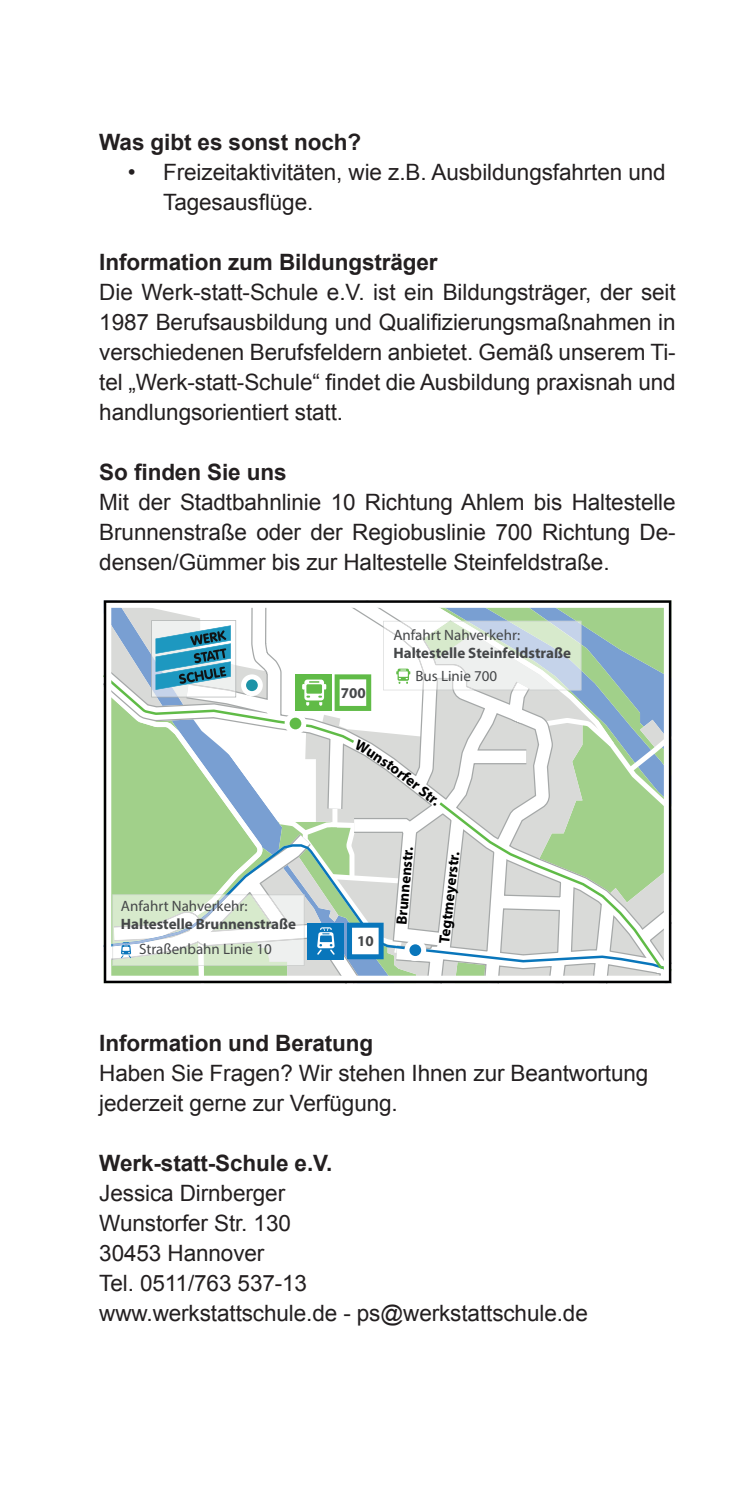
<style>
.page{position:relative;width:745px;height:1489px;background:#fff}
.page>*{position:absolute;margin:0;border:0;box-sizing:border-box;transform-origin:0 0}
.t1{font:22.5px/30px "Arial";letter-spacing:-.005em;color:#231f20}
.t2{font:700 22.5px "Arial";letter-spacing:-.005em;color:#231f20}
.t3{font:15px "Myriad Pro";color:#454749}
.t4{font:700 15px "Myriad Pro";color:#454749}
.t5{font:700 15px "Myriad Pro";color:#000001}
</style>
<div class="page">
<svg style="left:104px;top:600px;width:567px;height:383px"></svg>
<p class="t2" style="left:99px;top:127px;width:263px">Was gibt es sonst noch?</p>
<p class="t1" style="left:163px;top:157px;width:503px;text-indent:-35px">• Freizeitaktivitäten, wie z.B. Ausbildungsfahrten und<br>Tagesausflüge.</p>
<p class="t2" style="left:99px;top:247px;width:340px">Information zum Bildungsträger</p>
<p class="t1" style="left:99px;top:277px;width:577px;text-align:justify">Die Werk-statt-Schule e.V. ist ein Bildungsträger, der seit 1987 Berufsausbildung und Qualifizierungsmaßnahmen in verschiedenen Berufsfeldern anbietet. Gemäß unserem Ti&shy;tel „Werk-statt-Schule“ findet die Ausbildung praxisnah und handlungsorientiert statt.</p>
<p class="t2" style="left:99px;top:457px;width:189px">So finden Sie uns</p>
<p class="t1" style="left:99px;top:487px;width:577px;text-align:justify">Mit der Stadtbahnlinie 10 Richtung Ahlem bis Haltestelle Brunnenstraße oder der Regiobuslinie 700 Richtung De&shy;densen/Gümmer bis zur Haltestelle Steinfeldstraße.</p>
<p class="t3" style="left:121px;top:896px;width:128px">Anfahrt Nahverkehr:</p>
<p class="t4" style="left:121px;top:914px;width:176px">Haltestelle Brunnenstraße</p>
<p class="t3" style="left:139px;top:940px;width:134px">Straßenbahn Linie 10</p>
<p class="t4" style="left:340px;top:682px;width:26px">700</p>
<p class="t3" style="left:393px;top:626px;width:128px">Anfahrt Nahverkehr:</p>
<p class="t4" style="left:393px;top:643px;width:179px">Haltestelle Steinfeldstraße</p>
<p class="t3" style="left:415px;top:667px;width:83px">Bus Linie 700</p>
<p class="t5" style="left:394px;top:755px;width:65px;rotate:38deg">torfer Str.</p>
<p class="t4" style="left:357px;top:931px;width:18px">10</p>
<p class="t5" style="left:391px;top:923px;width:80px;rotate:-85deg">Brunnenstr.</p>
<p class="t5" style="left:434px;top:942px;width:93px;rotate:-84deg">Tegtmeyerstr.</p>
<p class="t2" style="left:99px;top:1027px;width:275px">Information und Beratung</p>
<p class="t1" style="left:99px;top:1057px;width:550px">Haben Sie Fragen? Wir stehen Ihnen zur Beantwortung jederzeit gerne zur Verfügung.</p>
<p class="t2" style="left:99px;top:1147px;width:234px">Werk-statt-Schule e.V.</p>
<p class="t1" style="left:99px;top:1177px;width:489px">Jessica Dirnberger<br>Wunstorfer Str. 130<br>30453 Hannover<br>Tel. 0511/763 537-13<br>www.werkstattschule.de - ps@werkstattschule.de</p>
</div>
